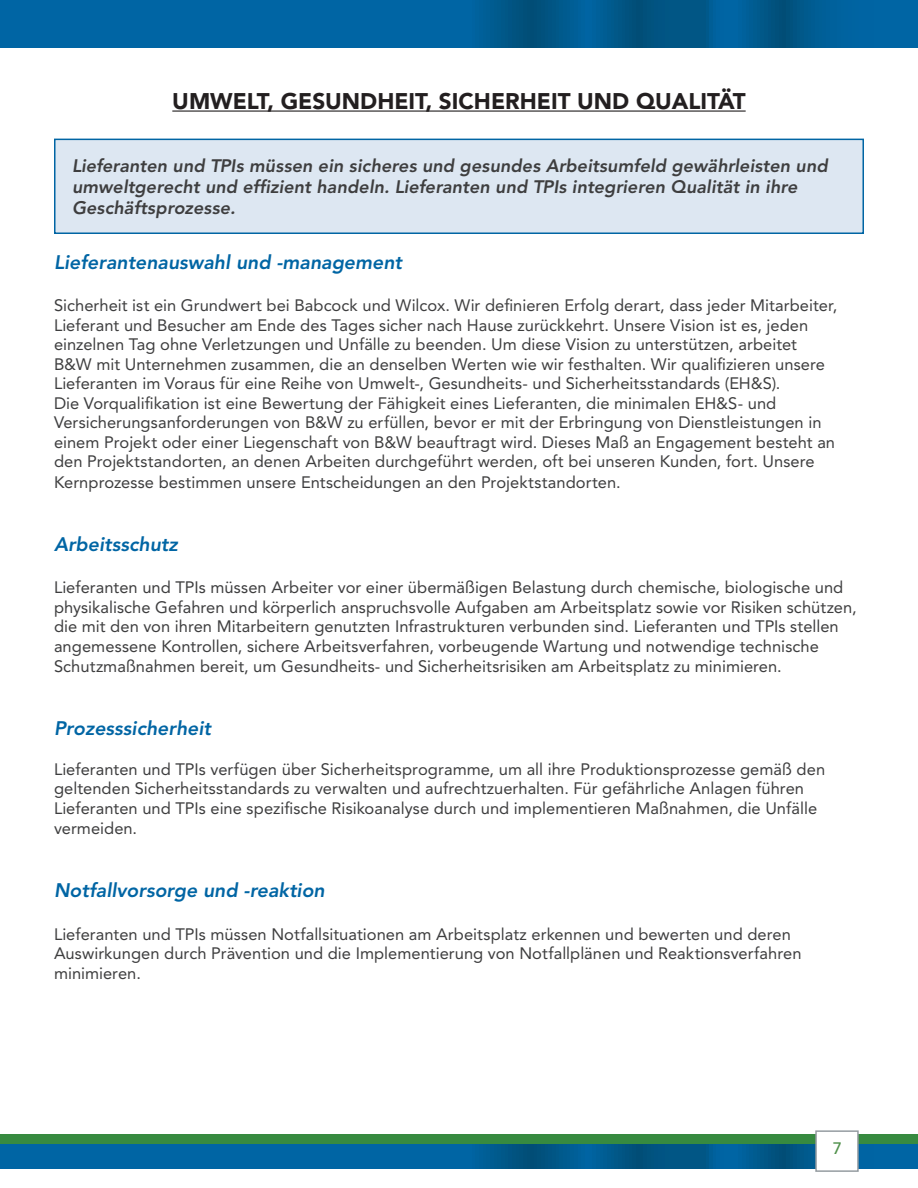
<style>
.page{position:relative;width:918px;height:1188px;background:#fff}
.page>*{position:absolute;margin:0;border:0;box-sizing:border-box;transform-origin:0 0}
.Subject_Header{font:900 22.5px "Avenir LT Std";color:#231f20}
.Header_13_14{font:italic 800 19.5px "Avenir LT Std";color:#0065a4}
.Sidebar_bold_text{font:italic 800 18px/21px "Avenir LT Std";letter-spacing:.005em;color:#3e3e3f}
.Body_Copy_12_14{font:16.5px/19.5px "Avenir LT Std";letter-spacing:.005em;color:#3e3e3f}
.Body_Copy_12_14-2{font:500 16.5px "Avenir LT Std";color:#50914b}
</style>
<div class="page">
<svg style="left:0;top:0;width:918px;height:48px;background:#00609a"></svg>
<svg style="left:0;top:1144px;width:918px;height:25px;background:#00609a"></svg>
<div style="left:0;top:1135px;width:918px;height:9px;background:#378a40"></div>
<div style="left:815px;top:1130px;width:44px;height:42px;background:#fff;border:2px solid #959ca1"></div>
<hr style="left:172px;top:110px;width:574px;height:2px;background:#231f20">
<div style="left:54px;top:139px;width:810px;height:95px;background:#dde7f2;border:2px solid #0065a4"></div>
<p class="Subject_Header" style="left:172px;top:87px;width:575px">UMWELT, GESUNDHEIT, SICHERHEIT UND QUALITÄT</p>
<p class="Sidebar_bold_text" style="left:72px;top:156px;width:757px">Lieferanten und TPIs müssen ein sicheres und gesundes Arbeitsumfeld gewährleisten und umweltgerecht und effizient handeln. Lieferanten und TPIs integrieren Qualität in ihre<br>Geschäftsprozesse.</p>
<p class="Header_13_14" style="left:54px;top:250px;width:350px">Lieferantenauswahl und -management</p>
<p class="Body_Copy_12_14" style="left:54px;top:296px;width:785px">Sicherheit ist ein Grundwert bei Babcock und Wilcox. Wir definieren Erfolg derart, dass jeder Mitarbeiter, Lieferant und Besucher am Ende des Tages sicher nach Hause zurückkehrt. Unsere Vision ist es, jeden einzelnen Tag ohne Verletzungen und Unfälle zu beenden. Um diese Vision zu unterstützen, arbeitet B&amp;W mit Unternehmen zusammen, die an denselben Werten wie wir festhalten. Wir qualifizieren unsere Lieferanten im Voraus für eine Reihe von Umwelt-, Gesundheits- und Sicherheitsstandards (EH&amp;S).<br>Die Vorqualifikation ist eine Bewertung der Fähigkeit eines Lieferanten, die minimalen EH&amp;S- und Versicherungsanforderungen von B&amp;W zu erfüllen, bevor er mit der Erbringung von Dienstleistungen in einem Projekt oder einer Liegenschaft von B&amp;W beauftragt wird. Dieses Maß an Engagement besteht an den Projektstandorten, an denen Arbeiten durchgeführt werden, oft bei unseren Kunden, fort. Unsere Kernprozesse bestimmen unsere Entscheidungen an den Projektstandorten.</p>
<p class="Header_13_14" style="left:54px;top:532px;width:125px">Arbeitsschutz</p>
<p class="Body_Copy_12_14" style="left:54px;top:578px;width:804px">Lieferanten und TPIs müssen Arbeiter vor einer übermäßigen Belastung durch chemische, biologische und physikalische Gefahren und körperlich anspruchsvolle Aufgaben am Arbeitsplatz sowie vor Risiken schützen, die mit den von ihren Mitarbeitern genutzten Infrastrukturen verbunden sind. Lieferanten und TPIs stellen angemessene Kontrollen, sichere Arbeitsverfahren, vorbeugende Wartung und notwendige technische Schutzmaßnahmen bereit, um Gesundheits- und Sicherheitsrisiken am Arbeitsplatz zu minimieren.</p>
<p class="Header_13_14" style="left:54px;top:717px;width:159px">Prozesssicherheit</p>
<p class="Body_Copy_12_14" style="left:54px;top:759px;width:773px">Lieferanten und TPIs verfügen über Sicherheitsprogramme, um all ihre Produktionsprozesse gemäß den geltenden Sicherheitsstandards zu verwalten und aufrechtzuerhalten. Für gefährliche Anlagen führen Lieferanten und TPIs eine spezifische Risikoanalyse durch und implementieren Maßnahmen, die Unfälle vermeiden.</p>
<p class="Header_13_14" style="left:54px;top:878px;width:272px">Notfallvorsorge und -reaktion</p>
<p class="Body_Copy_12_14" style="left:54px;top:924px;width:749px">Lieferanten und TPIs müssen Notfallsituationen am Arbeitsplatz erkennen und bewerten und deren<br>Auswirkungen durch Prävention und die Implementierung von Notfallplänen und Reaktionsverfahren minimieren.</p>
<p class="Body_Copy_12_14-2" style="left:833px;top:1138px;width:11px">7</p>
</div>
